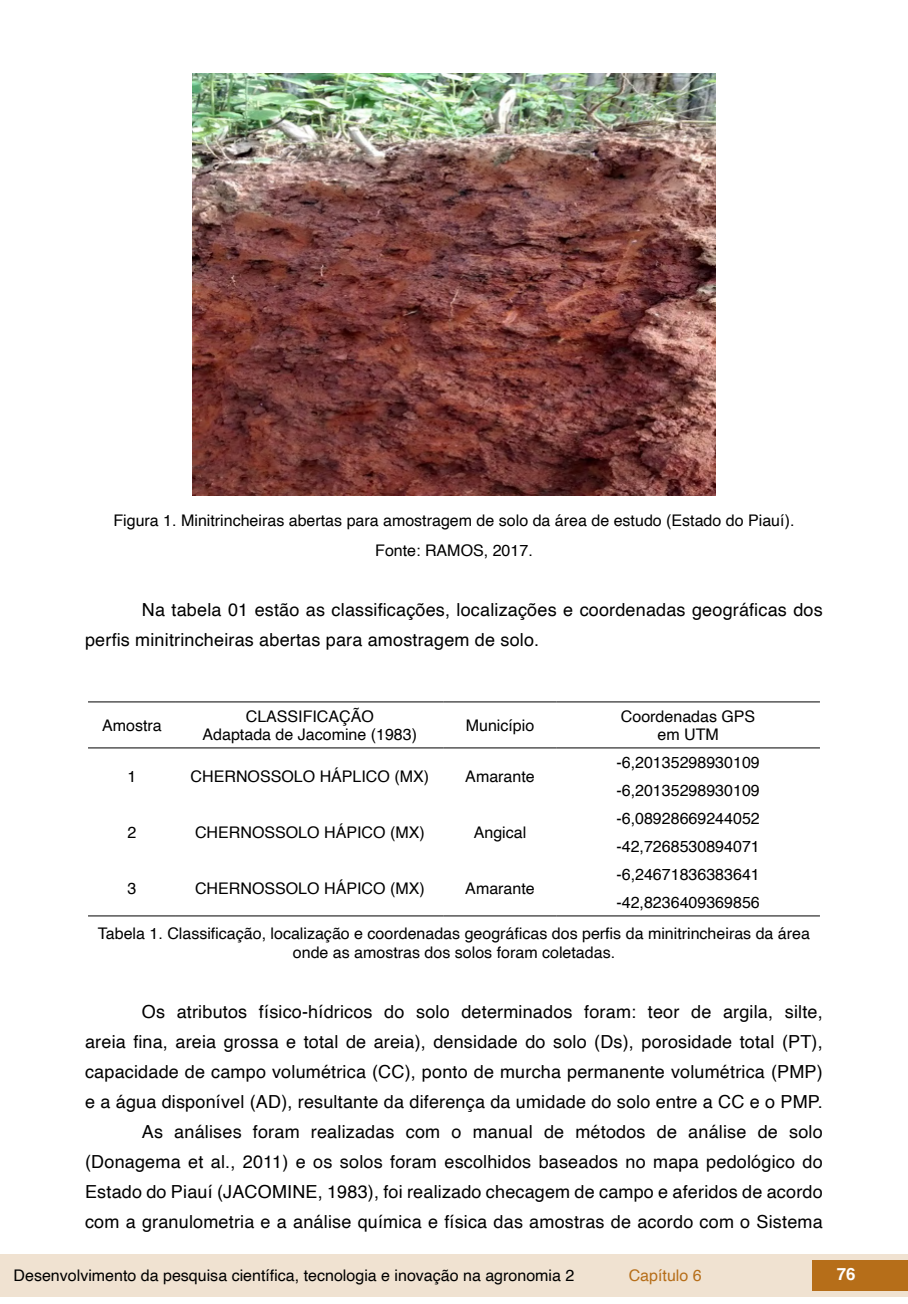
<style>
.page{position:relative;width:908px;height:1304px;background:#fff}
.page>*{position:absolute;margin:0;border:0;box-sizing:border-box;transform-origin:0 0}
.t1{font:18px/30px "Helvetica";letter-spacing:.01em;color:#000}
.t2{font:700 16.8px "Helvetica";color:#fff}
.t3{font:16px/28px "Helvetica";color:#000;text-align:center}
.t4{font:16px "Helvetica";color:#b66e19}
</style>
<div class="page">
<div style="left:0;top:1254px;width:906px;height:43px;background:#f0e2d1"></div>
<div style="left:812px;top:1261px;width:95px;height:30px;background:#b66e19"></div>
<img style="left:192px;top:74px;width:523px;height:421px">
<hr style="left:88px;top:915px;width:88px;height:1px;background:#000">
<hr style="left:176px;top:915px;width:267px;height:1px;background:#000">
<hr style="left:443px;top:915px;width:113px;height:1px;background:#000">
<hr style="left:556px;top:915px;width:263px;height:1px;background:#000">
<hr style="left:88px;top:701px;width:88px;height:1px;background:#000">
<hr style="left:176px;top:701px;width:267px;height:1px;background:#000">
<hr style="left:443px;top:701px;width:113px;height:1px;background:#000">
<hr style="left:556px;top:701px;width:263px;height:1px;background:#000">
<hr style="left:88px;top:747px;width:88px;height:1px;background:#000">
<hr style="left:176px;top:747px;width:267px;height:1px;background:#000">
<hr style="left:443px;top:747px;width:113px;height:1px;background:#000">
<hr style="left:556px;top:747px;width:263px;height:1px;background:#000">
<p class="t3" style="left:113px;top:505px;width:682px;line-height:30.6px">Figura 1. Minitrincheiras abertas para amostragem de solo da área de estudo (Estado do Piauí).<br>Fonte: RAMOS, 2017.</p>
<p class="t1" style="left:85px;top:596px;width:738px;text-indent:57px">Na tabela 01 estão as classificações, localizações e coordenadas geográficas dos perfis minitrincheiras abertas para amostragem de solo.</p>
<p class="t3" style="left:102px;top:712px;width:61px">Amostra</p>
<p class="t3" style="left:202px;top:708px;width:216px;line-height:18px">CLASSIFICAÇÃO<br>Adaptada de Jacomine (1983)</p>
<p class="t3" style="left:465px;top:712px;width:70px">Município</p>
<p class="t3" style="left:620px;top:708px;width:136px;line-height:18px">Coordenadas GPS em UTM</p>
<p class="t3" style="left:127px;top:763px;width:10px">1</p>
<p class="t3" style="left:190px;top:763px;width:240px">CHERNOSSOLO HÁPLICO (MX)</p>
<p class="t3" style="left:465px;top:763px;width:71px">Amarante</p>
<p class="t3" style="left:127px;top:819px;width:10px">2</p>
<p class="t3" style="left:195px;top:819px;width:231px">CHERNOSSOLO HÁPICO (MX)</p>
<p class="t3" style="left:473px;top:819px;width:54px">Angical</p>
<p class="t3" style="left:616px;top:749px;width:145px;text-align:left">-6,20135298930109 -6,20135298930109</p>
<p class="t3" style="left:616px;top:805px;width:145px;text-align:left">-6,08928669244052 -42,7268530894071</p>
<p class="t3" style="left:616px;top:861px;width:145px;text-align:left">-6,24671836383641 -42,8236409369856</p>
<p class="t3" style="left:98px;top:924px;width:713px;line-height:19.2px">Tabela 1. Classificação, localização e coordenadas geográficas dos perfis da minitrincheiras da área onde as amostras dos solos foram coletadas.</p>
<p class="t3" style="left:127px;top:875px;width:10px">3</p>
<p class="t3" style="left:195px;top:875px;width:231px">CHERNOSSOLO HÁPICO (MX)</p>
<p class="t3" style="left:465px;top:875px;width:71px">Amarante</p>
<p class="t1" style="left:85px;top:997px;width:738px;text-align:right">Os atributos físico-hídricos do solo determinados foram: teor de argila, silte,<br>areia fina, areia grossa e total de areia), densidade do solo (Ds), porosidade total (PT), capacidade de campo volumétrica (CC), ponto de murcha permanente volumétrica (PMP) e a água disponível (AD), resultante da diferença da umidade do solo entre a CC e o PMP.<br>As análises foram realizadas com o manual de métodos de análise de solo (Donagema et al., 2011) e os solos foram escolhidos baseados no mapa pedológico do Estado do Piauí (JACOMINE, 1983), foi realizado checagem de campo e aferidos de acordo com a granulometria e a análise química e física das amostras de acordo com o Sistema</p>
<p class="t3" style="left:14px;top:1262px;width:562px">Desenvolvimento da pesquisa científica, tecnologia e inovação na agronomia 2</p>
<p class="t4" style="left:628px;top:1263px;width:74px">Capítulo 6</p>
<p class="t2" style="left:836px;top:1264px;width:20px">76</p>
</div>
